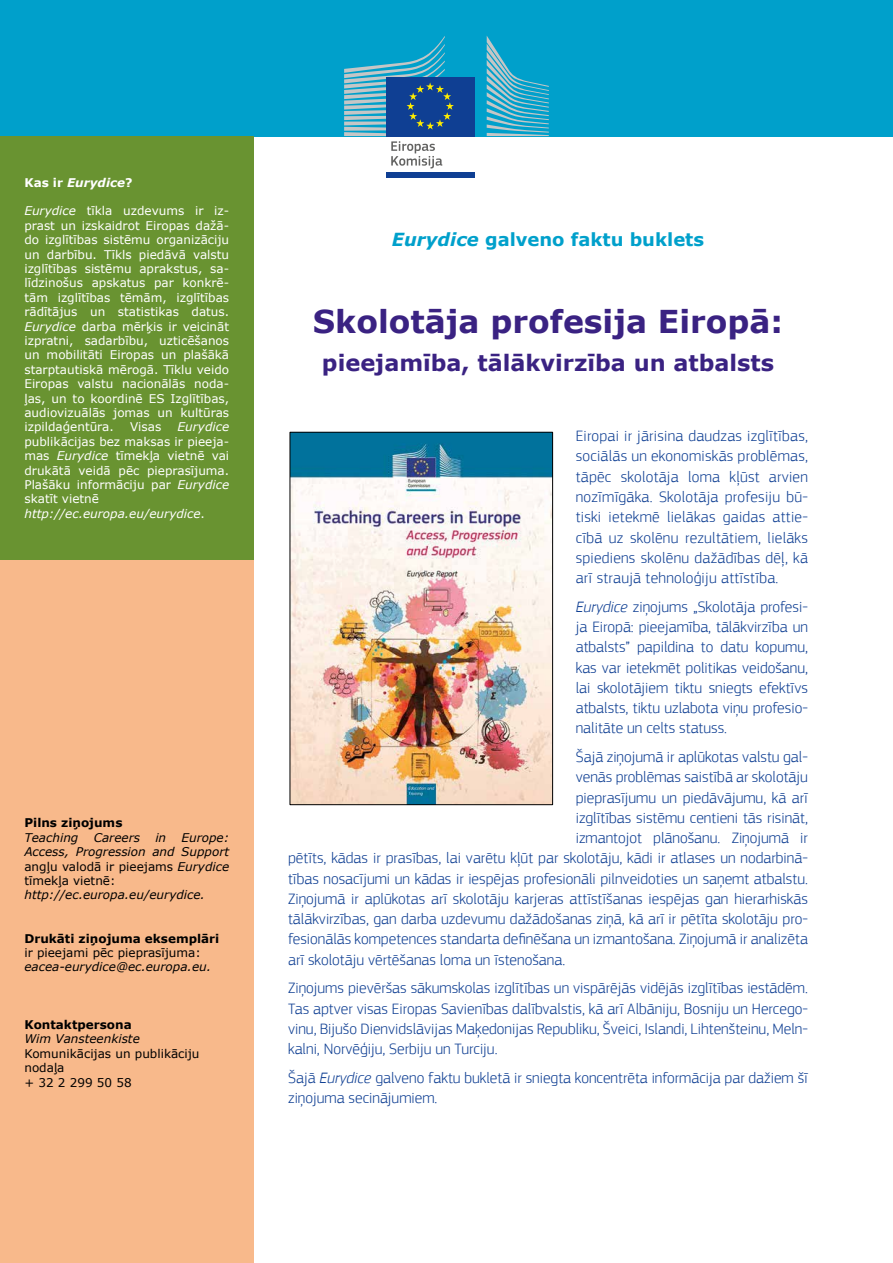
<style>
.page{position:relative;width:893px;height:1263px;background:#fff}
.page>*{position:absolute;margin:0;border:0;box-sizing:border-box;transform-origin:0 0}
.t1{font:700 31.5px "Verdana";color:#3a2282}
.t2{font:700 22.5px "Verdana";color:#3a2282}
.t3{font:700 18px "Verdana";color:#00a0cb}
.t4{font:300 15.75px/20.2px "PF Square Sans Pro";color:#0f3f93;text-align:justify}
.t5{font:12px/14.4px "Verdana";color:#fff;text-align:justify}
.t6{font:italic 12px/14.4px "Verdana";color:#000;text-align:justify}
.t7{font:12px/14.4px "Verdana";color:#000}
.t8{font:700 12px "Verdana";color:#000}
.t9{font:italic 700 12px "Verdana";color:#fff}
.t10{font:italic 12px "Verdana";color:#fff}
.s1{font-style:normal}
.s2{font-style:italic}
</style>
<div class="page">
<div style="left:0;top:0;width:893px;height:136px;background:#00a0cb"></div>
<div style="left:386px;top:77px;width:88px;height:59px;background:#0f3f93"></div>
<div style="left:386px;top:172px;width:88px;height:5px;background:#0f3f93"></div>
<svg style="left:487px;top:36px;width:62px;height:100px"></svg>
<svg style="left:344px;top:36px;width:110px;height:133px"></svg>
<img style="left:292px;top:434px;width:259px;height:369px">
<div style="left:290px;top:432px;width:263px;height:373px;border:1px solid #000"></div>
<div style="left:0;top:136px;width:254px;height:427px;background:#699331"></div>
<div style="left:0;top:560px;width:254px;height:703px;background:#f8b98b"></div>
<p class="t9" style="left:24px;top:174px;width:110px"><span class="s1">Kas ir</span> Eurydice<span class="s1">?</span></p>
<p class="t5" style="left:24px;top:204px;width:206px"><span class="s2">Eurydice</span> tīkla uzdevums ir iz&shy;prast un izskaidrot Eiropas dažā&shy;do izglītības sistēmu organizāciju un darbību. Tīkls piedāvā valstu izglītības sistēmu aprakstus, sa&shy;līdzinošus apskatus par konkrē&shy;tām izglītības tēmām, izglītības rādītājus un statistikas datus.<br><span class="s2">Eurydice</span> darba mērķis ir veicināt izpratni, sadarbību, uzticēšanos un mobilitāti Eiropas un plašākā starptautiskā mērogā. Tīklu veido Eiropas valstu nacionālās noda&shy;ļas, un to koordinē ES Izglītības, audiovizuālās jomas un kultūras izpildaģentūra.</p>
<p class="t5" style="left:130px;top:420px;width:33px">Visas</p>
<p class="t10" style="left:178px;top:419px;width:53px">Eurydice</p>
<p class="t5" style="left:24px;top:434px;width:206px;text-align:left">publikācijas bez maksas ir pieeja&shy;mas <span class="s2">Eurydice</span> tīmekļa vietnē vai drukātā veidā pēc pieprasījuma.<br>Plašāku informāciju par <span class="s2">Eurydice </span>skatīt vietnē <span class="s2">http://ec.europa.eu/eurydice</span>.</p>
<p class="t8" style="left:24px;top:815px;width:100px">Pilns ziņojums</p>
<p class="t6" style="left:24px;top:830px;width:55px">Teaching</p>
<p class="t6" style="left:94px;top:830px;width:48px">Careers</p>
<p class="t6" style="left:155px;top:830px;width:12px">in</p>
<p class="t6" style="left:24px;top:830px;width:206px;text-indent:157px">Europe:<br>Access, Progression and Support <span class="s1">angļu valodā ir pieejams</span> Eurydice <span class="s1">tīmekļa vietnē:</span></p>
<p class="t6" style="left:24px;top:888px;width:182px">http://ec.europa.eu/eurydice.</p>
<p class="t8" style="left:24px;top:930px;width:196px">Drukāti ziņojuma eksemplāri</p>
<p class="t7" style="left:24px;top:945px;width:178px">ir pieejami pēc pieprasījuma:</p>
<p class="t6" style="left:24px;top:960px;width:188px">eacea-eurydice@ec.europa.eu.</p>
<p class="t8" style="left:24px;top:1017px;width:109px">Kontaktpersona</p>
<p class="t6" style="left:24px;top:1032px;width:117px">Wim Vansteenkiste</p>
<p class="t7" style="left:24px;top:1046px;width:177px">Komunikācijas un publikāciju nodaļa<br>+ 32 2 299 50 58</p>
<p class="t3" style="left:392px;top:227px;width:314px"><span class="s2">Eurydice</span> galveno faktu buklets</p>
<h1 class="t1" style="left:313px;top:301px;width:472px">Skolotāja profesija Eiropā:</h1>
<h2 class="t2" style="left:322px;top:348px;width:454px">pieejamība, tālākvirzība un atbalsts</h2>
<p class="t4" style="left:576px;top:426px;width:234px">Eiropai ir jārisina daudzas izglītības, sociālās un ekonomiskās problēmas, tāpēc skolotāja loma kļūst arvien nozīmīgāka. Skolotāja profesiju bū&shy;tiski ietekmē lielākas gaidas attie&shy;cībā uz skolēnu rezultātiem, lielāks spiediens skolēnu dažādības dēļ, kā arī straujā tehnoloģiju attīstība.</p>
<p class="t4" style="left:576px;top:596px;width:234px"><span class="s2">Eurydice</span> ziņojums „Skolotāja profesi&shy;ja Eiropā: pieejamība, tālākvirzība un atbalsts” papildina to datu kopumu, kas var ietekmēt politikas veidošanu, lai skolotājiem tiktu sniegts efektīvs atbalsts, tiktu uzlabota viņu profesio&shy;nalitāte un celts statuss.</p>
<p class="t4" style="left:576px;top:747px;width:234px">Šajā ziņojumā ir aplūkotas valstu gal-</p>
<p class="t4" style="left:576px;top:767px;width:234px">venās problēmas saistībā ar skolotāju</p>
<p class="t4" style="left:576px;top:787px;width:234px">pieprasījumu un piedāvājumu, kā arī</p>
<p class="t4" style="left:576px;top:807px;width:234px">izglītības sistēmu centieni tās risināt,</p>
<p class="t4" style="left:576px;top:828px;width:234px">izmantojot plānošanu. Ziņojumā ir</p>
<p class="t4" style="left:288px;top:848px;width:521px">pētīts, kādas ir prasības, lai varētu kļūt par skolotāju, kādi ir atlases un nodarbinā-</p>
<p class="t4" style="left:288px;top:868px;width:521px">tības nosacījumi un kādas ir iespējas profesionāli pilnveidoties un saņemt atbalstu.</p>
<p class="t4" style="left:288px;top:888px;width:521px">Ziņojumā ir aplūkotas arī skolotāju karjeras attīstīšanas iespējas gan hierarhiskās</p>
<p class="t4" style="left:288px;top:909px;width:521px">tālākvirzības, gan darba uzdevumu dažādošanas ziņā, kā arī ir pētīta skolotāju pro-</p>
<p class="t4" style="left:288px;top:929px;width:521px">fesionālās kompetences standarta definēšana un izmantošana. Ziņojumā ir analizēta</p>
<p class="t4" style="left:288px;top:949px;width:279px">arī skolotāju vērtēšanas loma un īstenošana.</p>
<p class="t4" style="left:288px;top:978px;width:521px">Ziņojums pievēršas sākumskolas izglītības un vispārējās vidējās izglītības iestādēm.<br>Tas aptver visas Eiropas Savienības dalībvalstis, kā arī Albāniju, Bosniju un Hercego&shy;vinu, Bijušo Dienvidslāvijas Maķedonijas Republiku, Šveici, Islandi, Lihtenšteinu, Meln&shy;kalni, Norvēģiju, Serbiju un Turciju.</p>
<p class="t4" style="left:288px;top:1067px;width:521px">Šajā <span class="s2">Eurydice</span> galveno faktu bukletā ir sniegta koncentrēta informācija par dažiem šī ziņojuma secinājumiem.</p>
</div>
